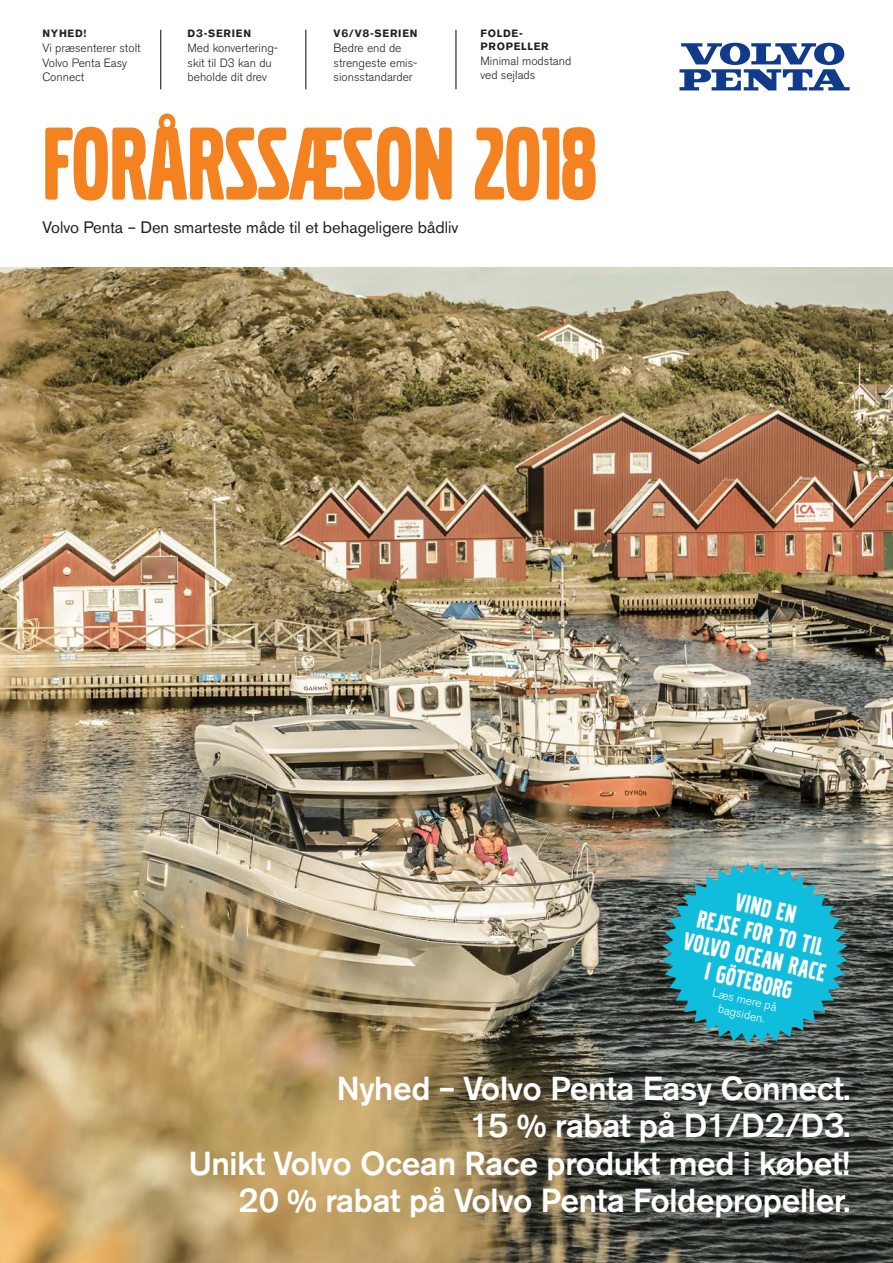
<style>
.page{position:relative;width:893px;height:1263px;background:#fff}
.page>*{position:absolute;margin:0;border:0;box-sizing:border-box;transform-origin:0 0}
.t1{font:108px "Volvo Broad Pro";color:#f58220}
.t2{font:500 33px/37.5px "Volvo Sans Pro";letter-spacing:-.01em;color:#fff;text-align:right}
.t3{font:26.25px/24.9px "Volvo Broad Pro";color:#fff;text-align:center}
.t4{font:16.5px "Volvo Sans Pro";color:#231f20}
.t5{font:300 12px/14.7px "Volvo Sans Pro";color:#231f20}
.t6{font:300 12px/14.4px "Volvo Sans Pro";color:#fff;text-align:center}
.t7{font:700 10.5px/12.6px "Volvo Sans Pro";letter-spacing:.07em;color:#231f20}
</style>
<div class="page">
<svg style="left:679px;top:43px;width:171px;height:47px"></svg>
<img style="left:0;top:268px;width:893px;height:995px">
<hr style="left:160px;top:30px;width:1px;height:59px;background:#231f20">
<hr style="left:305px;top:30px;width:1px;height:59px;background:#231f20">
<hr style="left:455px;top:30px;width:1px;height:59px;background:#231f20">
<svg style="left:662px;top:863px;width:185px;height:181px;background:#2aa4b8"></svg>
<p class="t7" style="left:43px;top:27px;width:46px">NYHED!</p>
<p class="t5" style="left:43px;top:41px;width:100px">Vi præsenterer stolt<br>Volvo Penta Easy<br>Connect</p>
<p class="t7" style="left:188px;top:27px;width:65px">D3-SERIEN</p>
<p class="t5" style="left:188px;top:41px;width:92px">Med konvertering&shy;skit til D3 kan du beholde dit drev</p>
<p class="t7" style="left:334px;top:27px;width:85px">V6/V8-SERIEN</p>
<p class="t5" style="left:334px;top:41px;width:85px">Bedre end de strengeste emis&shy;sionsstandarder</p>
<p class="t7" style="left:480px;top:27px;width:70px">FOLDE-<br>PROPELLER</p>
<p class="t5" style="left:480px;top:53px;width:92px">Minimal modstand ved sejlads</p>
<h1 class="t1" style="left:43px;top:114px;width:556px">FORÅRSSÆSON 2018</h1>
<h3 class="t4" style="left:43px;top:217px;width:417px">Volvo Penta – Den smarteste måde til et behageligere bådliv</h3>
<h3 class="t3" style="left:698px;top:880px;width:146px;rotate:13deg">VIND EN<br>REJSE FOR TO TIL<br>VOLVO OCEAN RACE<br>I GÖTEBORG</h3>
<p class="t6" style="left:714px;top:985px;width:67px;rotate:13deg">Læs mere på bagsiden.</p>
<h2 class="t2" style="left:189px;top:1069px;width:663px">Nyhed – Volvo Penta Easy Connect.<br>15 % rabat på D1/D2/D3.<br>Unikt Volvo Ocean Race produkt med i købet!<br>20 % rabat på Volvo Penta Foldepropeller.</h2>
</div>
